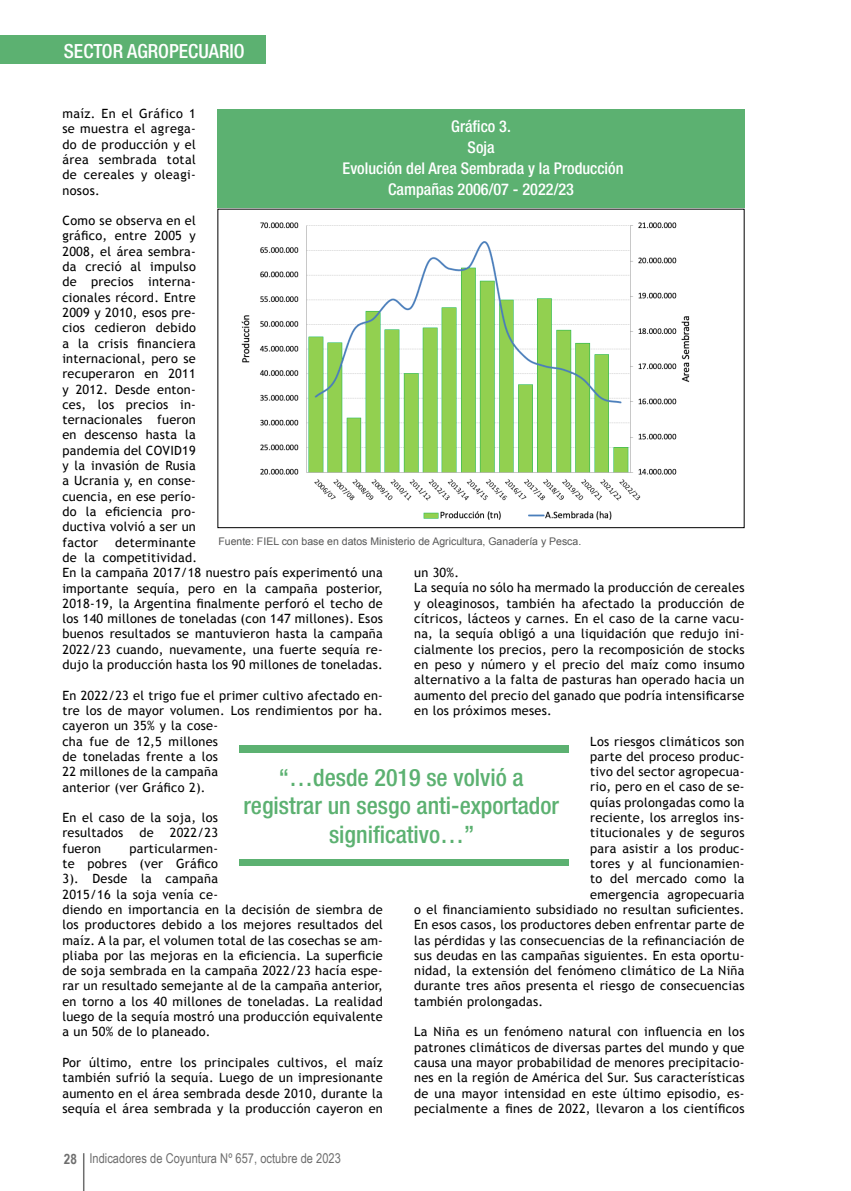
<style>
.page{position:relative;width:851px;height:1191px;background:#fff}
.page>*{position:absolute;margin:0;border:0;box-sizing:border-box;transform-origin:0 0}
.t1{font:500 condensed 24px/28.3px "Helvetica Neue";color:#5cb171;text-align:center}
.t2{font:500 condensed 19.5px "Helvetica Neue";color:#fff}
.t3{font:500 condensed 16.2px/21px "Helvetica Neue";color:#fff;text-align:center}
.t4{font:13.5px "Arial Narrow";letter-spacing:.005em;color:#6e6e6e}
.t5{font:12.75px/15.3px "Trebuchet MS";letter-spacing:.02em;color:#000}
.t6{font:10.5px "Arial";color:#565655}
.s1{font-weight:700;font-size:14.25px}
</style>
<div class="page">
<hr style="left:83px;top:1153px;width:1px;height:38px;background:#6e6e6e">
<div style="left:0;top:36px;width:266px;height:28px;background:#5cb171"></div>
<div style="left:239px;top:746px;width:330px;height:7px;background:#5cb171"></div>
<div style="left:239px;top:859px;width:330px;height:6px;background:#5cb171"></div>
<img style="left:241px;top:222px;width:449px;height:298px">
<div style="left:217px;top:209px;width:527px;height:319px;border:1px solid #000"></div>
<div style="left:217px;top:109px;width:527px;height:98px;background:#5cb171"></div>
<h2 class="t2" style="left:64px;top:40px;width:182px">SECTOR AGROPECUARIO</h2>
<p class="t5" style="left:62px;top:106px;width:135px;text-align:justify">maíz. En el Gráfico 1 se muestra el agrega&shy;do de producción y el área sembrada total de cereales y oleagi&shy;nosos.</p>
<p class="t5" style="left:62px;top:213px;width:135px;text-align:justify">Como se observa en el gráfico, entre 2005 y 2008, el área sembra&shy;da creció al impulso de precios interna&shy;cionales récord. Entre 2009 y 2010, esos pre&shy;cios cedieron debido a la crisis financiera internacional, pero se recuperaron en 2011 y 2012. Desde enton&shy;ces, los precios in&shy;ternacionales fueron en descenso hasta la pandemia del COVID19 y la invasión de Rusia a Ucrania y, en conse&shy;cuencia, en ese perío&shy;do la eficiencia pro&shy;ductiva volvió a ser un factor</p>
<p class="t3" style="left:342px;top:115px;width:282px">Gráfico 3.<br>Soja<br>Evolución del Area Sembrada y la Producción<br>Campañas 2006/07 - 2022/23</p>
<p class="t6" style="left:218px;top:534px;width:364px">Fuente: FIEL con base en datos Ministerio de Agricultura, Ganadería y Pesca.</p>
<p class="t5" style="left:62px;top:534px;width:322px;text-indent:53px">determinante<br>de la competitividad.<br>En la campaña 2017/18 nuestro país experimentó una importante sequía, pero en la campaña posterior, 2018-19, la Argentina finalmente perforó el techo de los 140 millones de toneladas (con 147 millones). Esos buenos resultados se mantuvieron hasta la campaña 2022/23 cuando, nuevamente, una fuerte sequía re&shy;dujo la producción hasta los 90 millones de toneladas.</p>
<p class="t5" style="left:62px;top:687px;width:322px">En 2022/23 el trigo fue el primer cultivo afectado en&shy;tre los de mayor volumen. Los rendimientos por ha. cayeron un 35% y la cose-<br>cha fue de 12,5 millones<br>de toneladas frente a los<br>22 millones de la campaña<br>anterior (ver Gráfico 2).</p>
<p class="t5" style="left:62px;top:810px;width:157px">En el caso de la soja, los resultados</p>
<p class="t5" style="left:414px;top:565px;width:332px">un 30%.<br>La sequía no sólo ha mermado la producción de cereales y oleaginosos, también ha afectado la producción de cítricos, lácteos y carnes. En el caso de la carne vacu&shy;na, la sequía obligó a una liquidación que redujo ini&shy;cialmente los precios, pero la recomposición de stocks en peso y número y el precio del maíz como insumo alternativo a la falta de pasturas han operado hacia un aumento del precio del ganado que podría intensificarse en los próximos meses.</p>
<p class="t5" style="left:590px;top:733px;width:156px">Los riesgos climáticos son</p>
<p class="t5" style="left:590px;top:749px;width:156px">parte del proceso produc-</p>
<p class="t5" style="left:590px;top:764px;width:156px">tivo del sector agropecua-</p>
<p class="t5" style="left:590px;top:779px;width:156px">rio, pero en el caso de se-</p>
<p class="t5" style="left:590px;top:794px;width:156px">quías prolongadas como la</p>
<p class="t5" style="left:590px;top:810px;width:156px">reciente, los arreglos ins-</p>
<p class="t5" style="left:590px;top:825px;width:156px">titucionales y de seguros</p>
<p class="t5" style="left:590px;top:840px;width:156px">para asistir a los produc-</p>
<p class="t5" style="left:590px;top:856px;width:156px">tores y al funcionamien-</p>
<p class="t5" style="left:590px;top:871px;width:156px">to del mercado como la</p>
<p class="t5" style="left:590px;top:886px;width:156px">emergencia agropecuaria</p>
<p class="t5" style="left:414px;top:902px;width:332px">o el financiamiento subsidiado no resultan suficientes.</p>
<p class="t5" style="left:414px;top:917px;width:332px">En esos casos, los productores deben enfrentar parte de</p>
<p class="t5" style="left:414px;top:932px;width:332px">las pérdidas y las consecuencias de la refinanciación de</p>
<p class="t5" style="left:414px;top:947px;width:332px">sus deudas en las campañas siguientes. En esta oportu-</p>
<p class="t5" style="left:414px;top:963px;width:332px">nidad, la extensión del fenómeno climático de La Niña</p>
<p class="t5" style="left:414px;top:978px;width:332px">durante tres años presenta el riesgo de consecuencias</p>
<p class="t5" style="left:414px;top:993px;width:130px">también prolongadas.</p>
<p class="t5" style="left:414px;top:1024px;width:332px;text-align:justify">La Niña es un fenómeno natural con influencia en los patrones climáticos de diversas partes del mundo y que causa una mayor probabilidad de menores precipitacio&shy;nes en la región de América del Sur. Sus características de una mayor intensidad en este último episodio, es&shy;pecialmente a fines de 2022, llevaron a los científicos</p>
<h1 class="t1" style="left:243px;top:763px;width:317px">“…desde 2019 se volvió a registrar un sesgo anti-exportador significativo…”</h1>
<p class="t5" style="left:139px;top:825px;width:16px">de</p>
<p class="t5" style="left:170px;top:825px;width:50px">2022/23</p>
<p class="t5" style="left:62px;top:840px;width:322px;text-indent:67px">particularmen-<br>te pobres (ver Gráfico<br>3). Desde la campaña<br>2015/16 la soja venía ce-<br>diendo en importancia en la decisión de siembra de los productores debido a los mejores resultados del maíz. A la par, el volumen total de las cosechas se am&shy;pliaba por las mejoras en la eficiencia. La superficie de soja sembrada en la campaña 2022/23 hacía espe&shy;rar un resultado semejante al de la campaña anterior, en torno a los 40 millones de toneladas. La realidad luego de la sequía mostró una producción equivalente a un 50% de lo planeado.</p>
<p class="t5" style="left:62px;top:1055px;width:322px;text-align:justify">Por último, entre los principales cultivos, el maíz también sufrió la sequía. Luego de un impresionante aumento en el área sembrada desde 2010, durante la sequía el área sembrada y la producción cayeron en</p>
<p class="t5" style="left:62px;top:840px;width:40px">fueron</p>
<p class="t4" style="left:64px;top:1148px;width:279px"><span class="s1">28</span> Indicadores de Coyuntura Nº 657, octubre de 2023</p>
</div>
